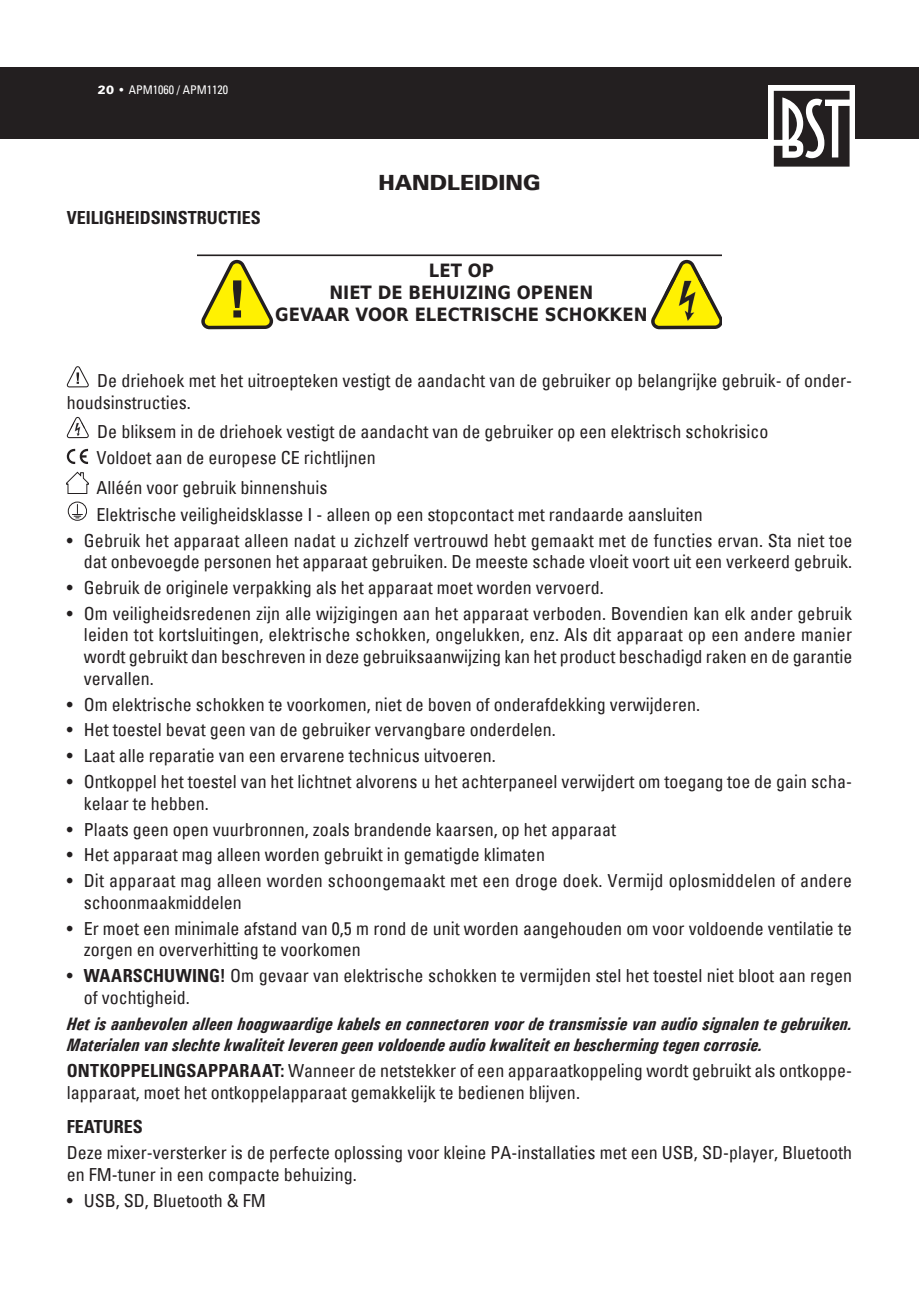
<style>
.page{position:relative;width:919px;height:1289px;background:#fff}
.page>*{position:absolute;margin:0;border:0;box-sizing:border-box;transform-origin:0 0}
.t1{font:900 21px "Univers 75";color:#231f20}
.t2{font:700 18.3px/22px "DejaVu Sans Condensed";color:#231f20;text-align:center}
.t3{font:condensed 18px/21.6px "Univers";color:#231f20}
.t4{font:italic 700 18px/21.6px "Univers Condensed";letter-spacing:.005em;color:#231f20}
.t5{font:700 condensed 18px "Univers LT Std";color:#231f20}
.t6{font:condensed 12px "Univers";color:#fff}
.s1{font-weight:900;font-stretch:normal}
.s2{font-family:"Univers LT Std";font-weight:700}
</style>
<div class="page">
<svg style="left:197px;top:254px;width:524px;height:76px"></svg>
<svg style="left:67px;top:366px;width:22px;height:21px"></svg>
<svg style="left:67px;top:417px;width:22px;height:21px"></svg>
<img style="left:71px;top:429px;width:14px;height:7px">
<img style="left:71px;top:422px;width:14px;height:7px">
<svg style="left:67px;top:449px;width:21px;height:15px"></svg>
<svg style="left:67px;top:472px;width:21px;height:22px"></svg>
<div style="left:68px;top:501px;width:19px;height:19px;border:1px solid #231f20;border-radius:50%"></div>
<svg style="left:72px;top:504px;width:10px;height:14px"></svg>
<div style="left:0;top:67px;width:918px;height:71px;background:#231f20"></div>
<div style="left:768px;top:86px;width:87px;height:86px;background:#fff"></div>
<svg style="left:773px;top:91px;width:76px;height:76px"></svg>
<p class="t6" style="left:98px;top:82px;width:131px"><span class="s1">20</span> • APM1060 / APM1120</p>
<p class="t5" style="left:67px;top:207px;width:196px">VEILIGHEIDSINSTRUCTIES</p>
<p class="t1" style="left:378px;top:169px;width:164px">HANDLEIDING</p>
<p class="t2" style="left:275px;top:259px;width:374px">LET OP<br>NIET DE BEHUIZING OPENEN<br>GEVAAR VOOR ELECTRISCHE SCHOKKEN</p>
<p class="t3" style="left:67px;top:370px;width:786px;text-indent:31px">De driehoek met het uitroepteken vestigt de aandacht van de gebruiker op belangrijke gebruik- of onder&shy;houdsinstructies.</p>
<p class="t3" style="left:97px;top:418px;width:673px;line-height:25.8px">De bliksem in de driehoek vestigt de aandacht van de gebruiker op een elektrisch schokrisico<br>Voldoet aan de europese CE richtlijnen</p>
<p class="t3" style="left:97px;top:473px;width:607px;line-height:26.8px">Alléén voor gebruik binnenshuis<br>Elektrische veiligheidsklasse I - alleen op een stopcontact met randaarde aansluiten</p>
<p class="t3" style="left:67px;top:529px;width:787px;text-align:right">• Gebruik het apparaat alleen nadat u zichzelf vertrouwd hebt gemaakt met de functies ervan. Sta niet toe dat onbevoegde personen het apparaat gebruiken. De meeste schade vloeit voort uit een verkeerd gebruik.</p>
<p class="t3" style="left:67px;top:576px;width:538px">• Gebruik de originele verpakking als het apparaat moet worden vervoerd.</p>
<p class="t3" style="left:84px;top:602px;width:770px;text-align:justify;text-indent:-17px">• Om veiligheidsredenen zijn alle wijzigingen aan het apparaat verboden. Bovendien kan elk ander gebruik leiden tot kortsluitingen, elektrische schokken, ongelukken, enz. Als dit apparaat op een andere manier wordt gebruikt dan beschreven in deze gebruiksaanwijzing kan het product beschadigd raken en de garantie vervallen.</p>
<p class="t3" style="left:67px;top:693px;width:634px">• Om elektrische schokken te voorkomen, niet de boven of onderafdekking verwijderen.</p>
<p class="t3" style="left:67px;top:719px;width:490px">• Het toestel bevat geen van de gebruiker vervangbare onderdelen.</p>
<p class="t3" style="left:67px;top:744px;width:430px">• Laat alle reparatie van een ervarene technicus uitvoeren.</p>
<p class="t3" style="left:84px;top:770px;width:769px;text-indent:-17px">• Ontkoppel het toestel van het lichtnet alvorens u het achterpaneel verwijdert om toegang toe de gain scha&shy;kelaar te hebben.</p>
<p class="t3" style="left:67px;top:818px;width:550px">• Plaats geen open vuurbronnen, zoals brandende kaarsen, op het apparaat</p>
<p class="t3" style="left:67px;top:844px;width:479px">• Het apparaat mag alleen worden gebruikt in gematigde klimaten</p>
<p class="t3" style="left:84px;top:869px;width:769px;text-indent:-17px">• Dit apparaat mag alleen worden schoongemaakt met een droge doek. Vermijd oplosmiddelen of andere schoonmaakmiddelen</p>
<p class="t3" style="left:84px;top:917px;width:769px;text-indent:-17px">• Er moet een minimale afstand van 0,5 m rond de unit worden aangehouden om voor voldoende ventilatie te zorgen en oververhitting te voorkomen</p>
<p class="t3" style="left:84px;top:964px;width:769px;text-indent:-17px">• <span class="s2">WAARSCHUWING!</span> Om gevaar van elektrische schokken te vermijden stel het toestel niet bloot aan regen of vochtigheid.</p>
<p class="t4" style="left:67px;top:1012px;width:786px">Het is aanbevolen alleen hoogwaardige kabels en connectoren voor de transmissie van audio signalen te gebruiken.<br>Materialen van slechte kwaliteit leveren geen voldoende audio kwaliteit en bescherming tegen corrosie.</p>
<p class="t3" style="left:67px;top:1059px;width:786px"><span class="s2">ONTKOPPELINGSAPPARAAT:</span> Wanneer de netstekker of een apparaatkoppeling wordt gebruikt als ontkoppe&shy;lapparaat, moet het ontkoppelapparaat gemakkelijk te bedienen blijven.</p>
<p class="t5" style="left:67px;top:1115px;width:77px">FEATURES</p>
<p class="t3" style="left:67px;top:1141px;width:786px">Deze mixer-versterker is de perfecte oplossing voor kleine PA-installaties met een USB, SD-player, Bluetooth en FM-tuner in een compacte behuizing.</p>
<p class="t3" style="left:67px;top:1188px;width:200px">• USB, SD, Bluetooth &amp; FM</p>
</div>
